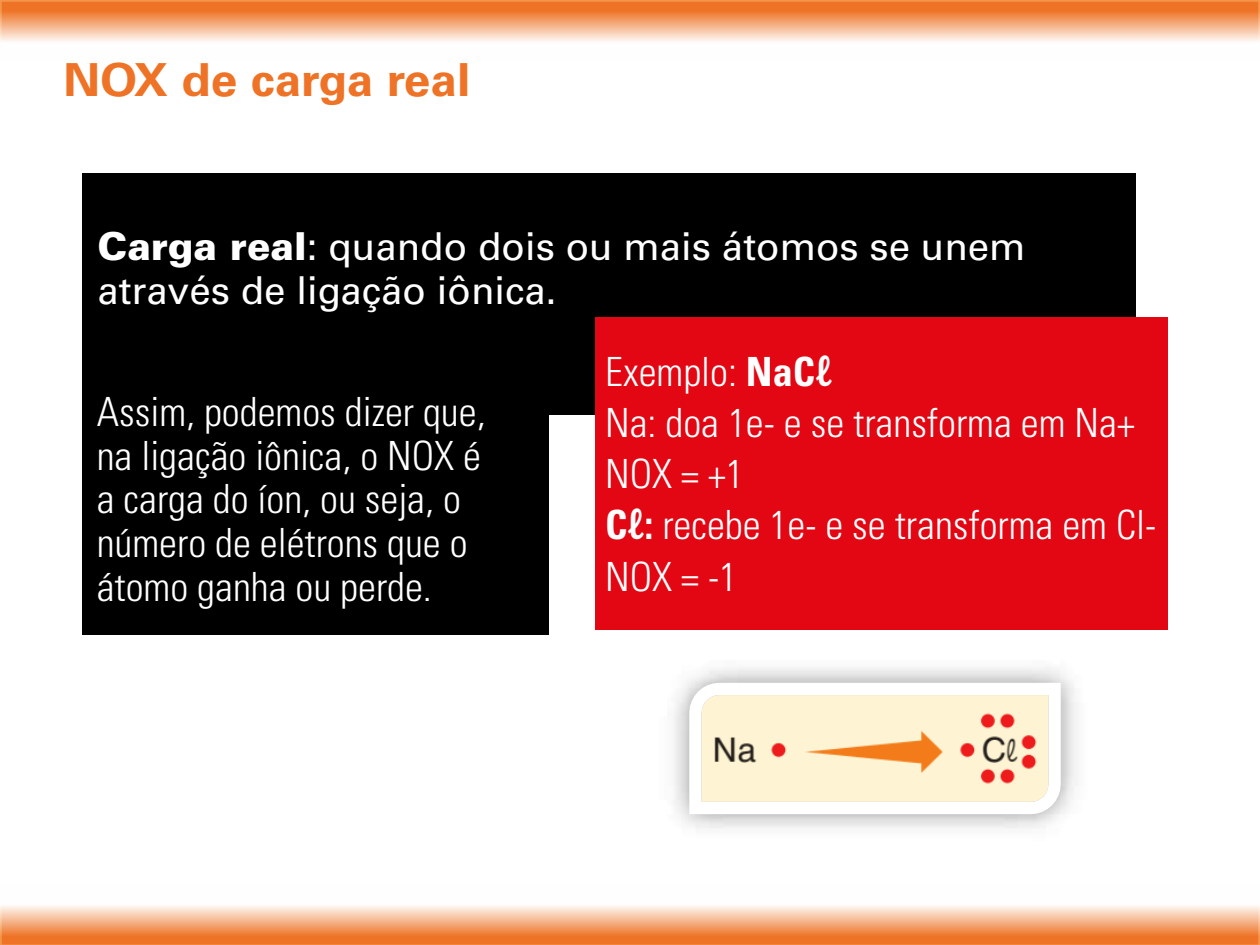
<style>
.page{position:relative;width:1260px;height:945px;background:#fff}
.page>*{position:absolute;margin:0;border:0;box-sizing:border-box;transform-origin:0 0}
.t1{font:700 45.5px "Univers LT Std";color:#ee7326;scale:1.05 1}
.t2{font:300 condensed 40.25px/43.8px "Univers LT Std";color:#fff}
.t3{font:38.5px/43.8px "Univers LT Std";color:#fff}
.s1{font-weight:900}
.s2{font-weight:700}
</style>
<div class="page">
<svg style="left:0;top:0;width:1260px;height:42px"></svg>
<svg style="left:0;top:906px;width:1260px;height:39px"></svg>
<div style="left:83px;top:173px;width:1053px;height:241px;background:#000"></div>
<div style="left:82px;top:392px;width:466px;height:243px;background:#000"></div>
<div style="left:595px;top:317px;width:573px;height:313px;background:#e30613"></div>
<svg style="left:683px;top:675px;width:384px;height:145px"></svg>
<p class="t1" style="left:63px;top:53px;width:389px">NOX de carga real</p>
<p class="t3" style="left:97px;top:225px;width:930px"><span class="s1">Carga real</span>: quando dois ou mais átomos se unem através de ligação iônica.</p>
<p class="t2" style="left:97px;top:390px;width:390px">Assim, podemos dizer que, na ligação iônica, o NOX é a carga do íon, ou seja, o número de elétrons que o átomo ganha ou perde.</p>
<p class="t2" style="left:605px;top:346px;width:553px;line-height:51.1px">Exemplo: <span class="s2">NaCℓ<br></span>Na: doa 1e- e se transforma em Na+<br>NOX = +1<br><span class="s2">Cℓ:</span> recebe 1e- e se transforma em Cl-<br>NOX = -1</p>
</div>
